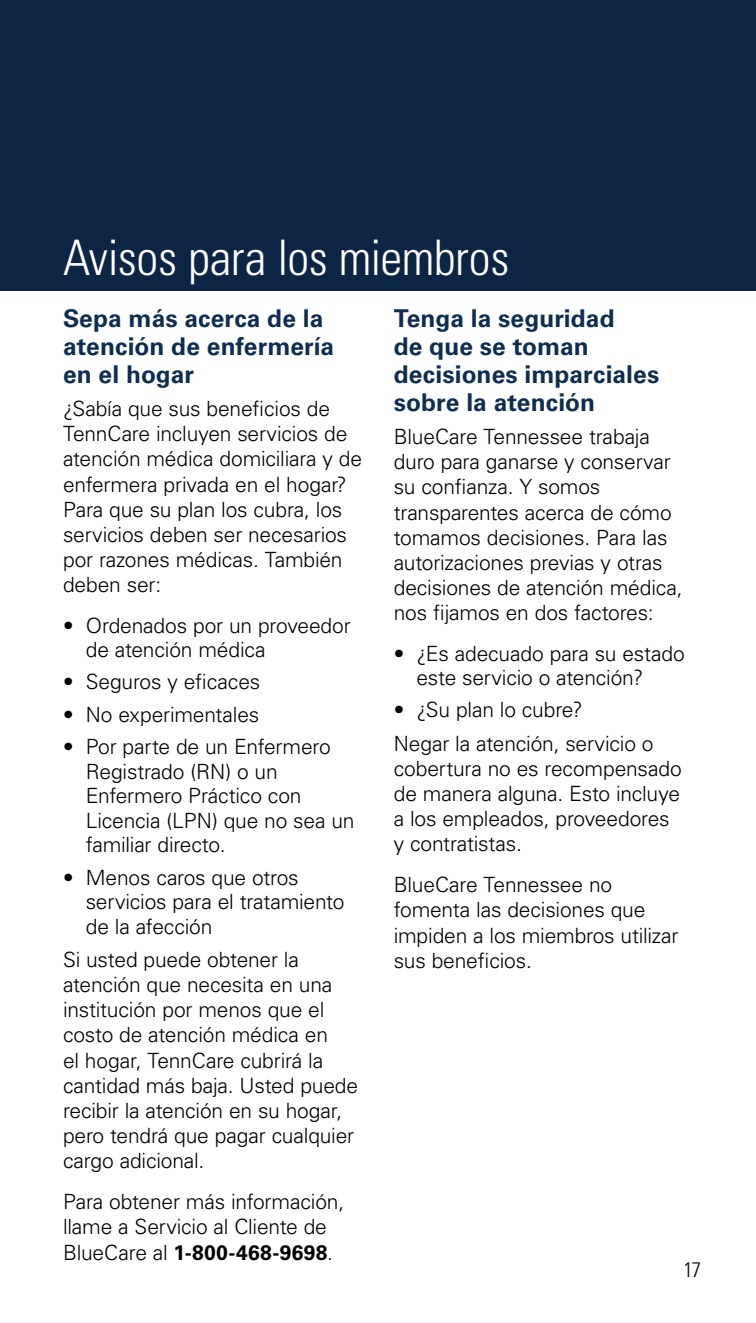
<style>
.page{position:relative;width:756px;height:1323px;background:#fff}
.page>*{position:absolute;margin:0;border:0;box-sizing:border-box;transform-origin:0 0}
.t1{font:300 condensed 49px "Univers LT Std";letter-spacing:-.01em;color:#fff}
.t2{font:700 24.5px/28px "Univers LT Std";letter-spacing:.005em;color:#0f2d52}
.t3{font:300 21px/25.2px "Univers LT Std";letter-spacing:-.01em;color:#000}
.t4{font:300 condensed 21px "Univers LT Std";color:#000101}
.s1{font-weight:700}
</style>
<div class="page">
<div style="left:0;top:0;width:756px;height:290px;background:#0d2545"></div>
<h2 class="t1" style="left:63px;top:229px;width:448px">Avisos para los miembros</h2>
<h3 class="t2" style="left:63px;top:304px;width:273px">Sepa más acerca de la atención de enfermería en el hogar</h3>
<p class="t3" style="left:63px;top:396px;width:301px">¿Sabía que sus beneficios de<br>TennCare incluyen servicios de atención médica domiciliara y de enfermera privada en el hogar?<br>Para que su plan los cubra, los servicios deben ser necesarios por razones médicas. También deben ser:</p>
<p class="t3" style="left:86px;top:613px;width:267px;line-height:24.5px;text-indent:-23px">• Ordenados por un proveedor de atención médica</p>
<p class="t3" style="left:63px;top:669px;width:199px">• Seguros y eficaces</p>
<p class="t3" style="left:63px;top:702px;width:198px">• No experimentales</p>
<p class="t3" style="left:86px;top:735px;width:270px;line-height:24.5px;text-indent:-23px">• Por parte de un Enfermero<br>Registrado (RN) o un<br>Enfermero Práctico con<br>Licencia (LPN) que no sea un familiar directo.</p>
<p class="t3" style="left:86px;top:865px;width:260px;line-height:24.5px;text-indent:-23px">• Menos caros que otros servicios para el tratamiento de la afección</p>
<p class="t3" style="left:63px;top:947px;width:297px">Si usted puede obtener la atención que necesita en una institución por menos que el costo de atención médica en<br>el hogar, TennCare cubrirá la cantidad más baja. Usted puede recibir la atención en su hogar, pero tendrá que pagar cualquier cargo adicional.</p>
<p class="t3" style="left:63px;top:1189px;width:283px">Para obtener más información, llame a Servicio al Cliente de<br>BlueCare al <span class="s1">1-800-468-9698</span>.</p>
<h3 class="t2" style="left:394px;top:304px;width:267px">Tenga la seguridad<br>de que se toman decisiones imparciales sobre la atención</h3>
<p class="t3" style="left:394px;top:424px;width:290px">BlueCare Tennessee trabaja duro para ganarse y conservar su confianza. Y somos transparentes acerca de cómo tomamos decisiones. Para las autorizaciones previas y otras decisiones de atención médica, nos fijamos en dos factores:</p>
<p class="t3" style="left:416px;top:641px;width:270px;line-height:24.5px;text-indent:-23px">• ¿Es adecuado para su estado este servicio o atención?</p>
<p class="t3" style="left:394px;top:697px;width:191px">• ¿Su plan lo cubre?</p>
<p class="t3" style="left:394px;top:731px;width:289px">Negar la atención, servicio o cobertura no es recompensado de manera alguna. Esto incluye a los empleados, proveedores y contratistas.</p>
<p class="t3" style="left:394px;top:872px;width:286px">BlueCare Tennessee no fomenta las decisiones que impiden a los miembros utilizar sus beneficios.</p>
<p class="t4" style="left:683px;top:1257px;width:19px">17</p>
</div>
